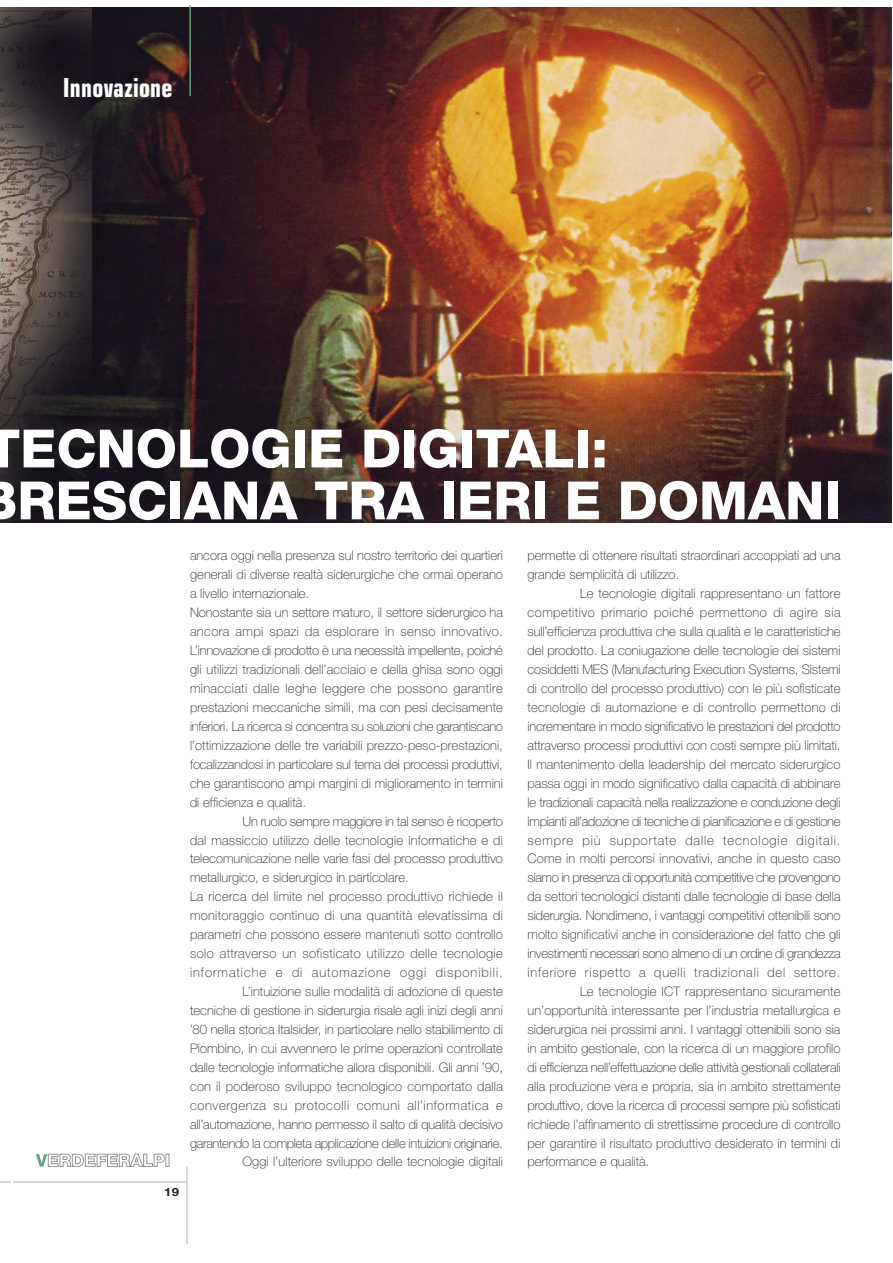
<style>
.page{position:relative;width:893px;height:1263px;background:#fff}
.page>*{position:absolute;margin:0;border:0;box-sizing:border-box;transform-origin:0 0}
.t1{font:800 52.8px/51.9px "Helvetica Neue";color:#fff}
.t2{font:700 condensed 26.25px "Eurostile";letter-spacing:.01em;color:#fff;scale:.9 1}
.t3{font:100 13.05px "Helvetica Neue";color:#231f20}
.t4{font:100 13.05px "Helvetica Neue";letter-spacing:-.02em;color:#231f20}
.t5{font:100 13.05px "Helvetica Neue";letter-spacing:.03em;color:#231f20}
.t6{font:100 13.05px "Helvetica Neue";letter-spacing:-.025em;color:#231f20}
.t7{font:100 13.05px "Helvetica Neue";letter-spacing:.02em;color:#231f20}
.t8{font:100 13.05px "Helvetica Neue";letter-spacing:.025em;color:#231f20}
.t9{font:100 13.05px "Helvetica Neue";letter-spacing:.06em;color:#231f20}
.t10{font:100 13.05px "Helvetica Neue";letter-spacing:.05em;color:#231f20}
.t11{font:100 13.05px "Helvetica Neue";letter-spacing:.035em;color:#231f20}
.t12{font:100 13.05px "Helvetica Neue";letter-spacing:.07em;color:#231f20}
.t13{font:100 13.05px "Helvetica Neue";letter-spacing:.075em;color:#231f20}
.t14{font:700 11.4px "Helvetica Neue";color:#231f20;scale:1.14 1}
</style>
<div class="page">
<img style="left:0;top:7px;width:891px;height:516px">
<svg style="left:0;top:1181px;width:11px;height:2px"></svg>
<svg style="left:36px;top:1153px;width:134px;height:14px"></svg>
<hr style="left:13px;top:1181px;width:174px;height:2px;background:#c6c8ca">
<hr style="left:186px;top:1167px;width:2px;height:77px;background:#c6c8ca">
<hr style="left:189px;top:6px;width:2px;height:90px;background:#5fa67f">
<h2 class="t2" style="left:63px;top:78px;width:123px">Innovazione</h2>
<h1 class="t1" style="left:17px;top:427px;width:825px;text-indent:-31px">TECNOLOGIE DIGITALI:<br>RESCIANA TRA IERI E DOMANI</h1>
<p class="t14" style="left:164px;top:1188px;width:14px">19</p>
<p class="t3" style="left:190px;top:551px;width:314px">ancora oggi nella presenza sul nostro territorio dei quartieri</p>
<p class="t3" style="left:190px;top:570px;width:314px">generali di diverse realtà siderurgiche che ormai operano</p>
<p class="t3" style="left:190px;top:589px;width:121px">a livello internazionale.</p>
<p class="t3" style="left:190px;top:608px;width:314px">Nonostante sia un settore maturo, il settore siderurgico ha</p>
<p class="t5" style="left:190px;top:627px;width:314px">ancora ampi spazi da esplorare in senso innovativo.</p>
<p class="t3" style="left:190px;top:646px;width:314px">L’innovazione di prodotto è una necessità impellente, poiché</p>
<p class="t3" style="left:190px;top:665px;width:314px">gli utilizzi tradizionali dell’acciaio e della ghisa sono oggi</p>
<p class="t5" style="left:190px;top:684px;width:314px">minacciati dalle leghe leggere che possono garantire</p>
<p class="t3" style="left:190px;top:703px;width:314px">prestazioni meccaniche simili, ma con pesi decisamente</p>
<p class="t4" style="left:190px;top:722px;width:314px">inferiori. La ricerca si concentra su soluzioni che garantiscano</p>
<p class="t3" style="left:190px;top:741px;width:314px">l’ottimizzazione delle tre variabili prezzo-peso-prestazioni,</p>
<p class="t3" style="left:190px;top:759px;width:314px">focalizzandosi in particolare sul tema dei processi produttivi,</p>
<p class="t3" style="left:190px;top:778px;width:314px">che garantiscono ampi margini di miglioramento in termini</p>
<p class="t3" style="left:190px;top:797px;width:117px">di efficienza e qualità.</p>
<p class="t3" style="left:242px;top:816px;width:262px">Un ruolo sempre maggiore in tal senso è ricoperto</p>
<p class="t3" style="left:190px;top:835px;width:314px">dal massiccio utilizzo delle tecnologie informatiche e di</p>
<p class="t3" style="left:190px;top:854px;width:314px">telecomunicazione nelle varie fasi del processo produttivo</p>
<p class="t3" style="left:190px;top:873px;width:220px">metallurgico, e siderurgico in particolare.</p>
<p class="t7" style="left:190px;top:892px;width:314px">La ricerca del limite nel processo produttivo richiede il</p>
<p class="t8" style="left:190px;top:911px;width:314px">monitoraggio continuo di una quantità elevatissima di</p>
<p class="t3" style="left:190px;top:930px;width:314px">parametri che possono essere mantenuti sotto controllo</p>
<p class="t5" style="left:190px;top:949px;width:314px">solo attraverso un sofisticato utilizzo delle tecnologie</p>
<p class="t13" style="left:190px;top:968px;width:314px">informatiche e di automazione oggi disponibili.</p>
<p class="t3" style="left:242px;top:987px;width:262px">L’intuizione sulle modalità di adozione di queste</p>
<p class="t3" style="left:190px;top:1006px;width:314px">tecniche di gestione in siderurgia risale agli inizi degli anni</p>
<p class="t3" style="left:190px;top:1025px;width:314px">’80 nella storica Italsider, in particolare nello stabilimento di</p>
<p class="t3" style="left:190px;top:1044px;width:314px">Piombino, in cui avvennero le prime operazioni controllate</p>
<p class="t3" style="left:190px;top:1062px;width:314px">dalle tecnologie informatiche allora disponibili. Gli anni ’90,</p>
<p class="t7" style="left:190px;top:1081px;width:314px">con il poderoso sviluppo tecnologico comportato dalla</p>
<p class="t10" style="left:190px;top:1100px;width:314px">convergenza su protocolli comuni all’informatica e</p>
<p class="t3" style="left:190px;top:1119px;width:314px">all’automazione, hanno permesso il salto di qualità decisivo</p>
<p class="t4" style="left:190px;top:1138px;width:314px">garantendo la completa applicazione delle intuizioni originarie.</p>
<p class="t3" style="left:242px;top:1157px;width:262px">Oggi l’ulteriore sviluppo delle tecnologie digitali</p>
<p class="t3" style="left:528px;top:551px;width:314px">permette di ottenere risultati straordinari accoppiati ad una</p>
<p class="t3" style="left:528px;top:570px;width:153px">grande semplicità di utilizzo.</p>
<p class="t3" style="left:580px;top:589px;width:262px">Le tecnologie digitali rappresentano un fattore</p>
<p class="t11" style="left:528px;top:608px;width:314px">competitivo primario poiché permettono di agire sia</p>
<p class="t3" style="left:528px;top:627px;width:314px">sull’efficienza produttiva che sulla qualità e le caratteristiche</p>
<p class="t3" style="left:528px;top:646px;width:314px">del prodotto. La coniugazione delle tecnologie dei sistemi</p>
<p class="t3" style="left:528px;top:665px;width:314px">cosiddetti MES (Manufacturing Execution Systems, Sistemi</p>
<p class="t3" style="left:528px;top:684px;width:314px">di controllo del processo produttivo) con le più sofisticate</p>
<p class="t3" style="left:528px;top:703px;width:314px">tecnologie di automazione e di controllo permettono di</p>
<p class="t3" style="left:528px;top:722px;width:314px">incrementare in modo significativo le prestazioni del prodotto</p>
<p class="t3" style="left:528px;top:741px;width:314px">attraverso processi produttivi con costi sempre più limitati.</p>
<p class="t3" style="left:528px;top:759px;width:314px">Il mantenimento della leadership del mercato siderurgico</p>
<p class="t3" style="left:528px;top:778px;width:314px">passa oggi in modo significativo dalla capacità di abbinare</p>
<p class="t3" style="left:528px;top:797px;width:314px">le tradizionali capacità nella realizzazione e conduzione degli</p>
<p class="t4" style="left:528px;top:816px;width:314px">impianti all’adozione di tecniche di pianificazione e di gestione</p>
<p class="t12" style="left:528px;top:835px;width:314px">sempre più supportate dalle tecnologie digitali.</p>
<p class="t3" style="left:528px;top:854px;width:314px">Come in molti percorsi innovativi, anche in questo caso</p>
<p class="t6" style="left:528px;top:873px;width:314px">siamo in presenza di opportunità competitive che provengono</p>
<p class="t3" style="left:528px;top:892px;width:314px">da settori tecnologici distanti dalle tecnologie di base della</p>
<p class="t3" style="left:528px;top:911px;width:314px">siderurgia. Nondimeno, i vantaggi competitivi ottenibili sono</p>
<p class="t3" style="left:528px;top:930px;width:314px">molto significativi anche in considerazione del fatto che gli</p>
<p class="t6" style="left:528px;top:949px;width:314px">investimenti necessari sono almeno di un ordine di grandezza</p>
<p class="t9" style="left:528px;top:968px;width:314px">inferiore rispetto a quelli tradizionali del settore.</p>
<p class="t3" style="left:580px;top:987px;width:262px">Le tecnologie ICT rappresentano sicuramente</p>
<p class="t3" style="left:528px;top:1006px;width:314px">un’opportunità interessante per l’industria metallurgica e</p>
<p class="t3" style="left:528px;top:1025px;width:314px">siderurgica nei prossimi anni. I vantaggi ottenibili sono sia</p>
<p class="t3" style="left:528px;top:1044px;width:314px">in ambito gestionale, con la ricerca di un maggiore profilo</p>
<p class="t3" style="left:528px;top:1062px;width:314px">di efficienza nell’effettuazione delle attività gestionali collaterali</p>
<p class="t3" style="left:528px;top:1081px;width:314px">alla produzione vera e propria, sia in ambito strettamente</p>
<p class="t3" style="left:528px;top:1100px;width:314px">produttivo, dove la ricerca di processi sempre più sofisticati</p>
<p class="t3" style="left:528px;top:1119px;width:314px">richiede l’affinamento di strettissime procedure di controllo</p>
<p class="t3" style="left:528px;top:1138px;width:314px">per garantire il risultato produttivo desiderato in termini di</p>
<p class="t3" style="left:528px;top:1157px;width:123px">performance e qualità.</p>
</div>
